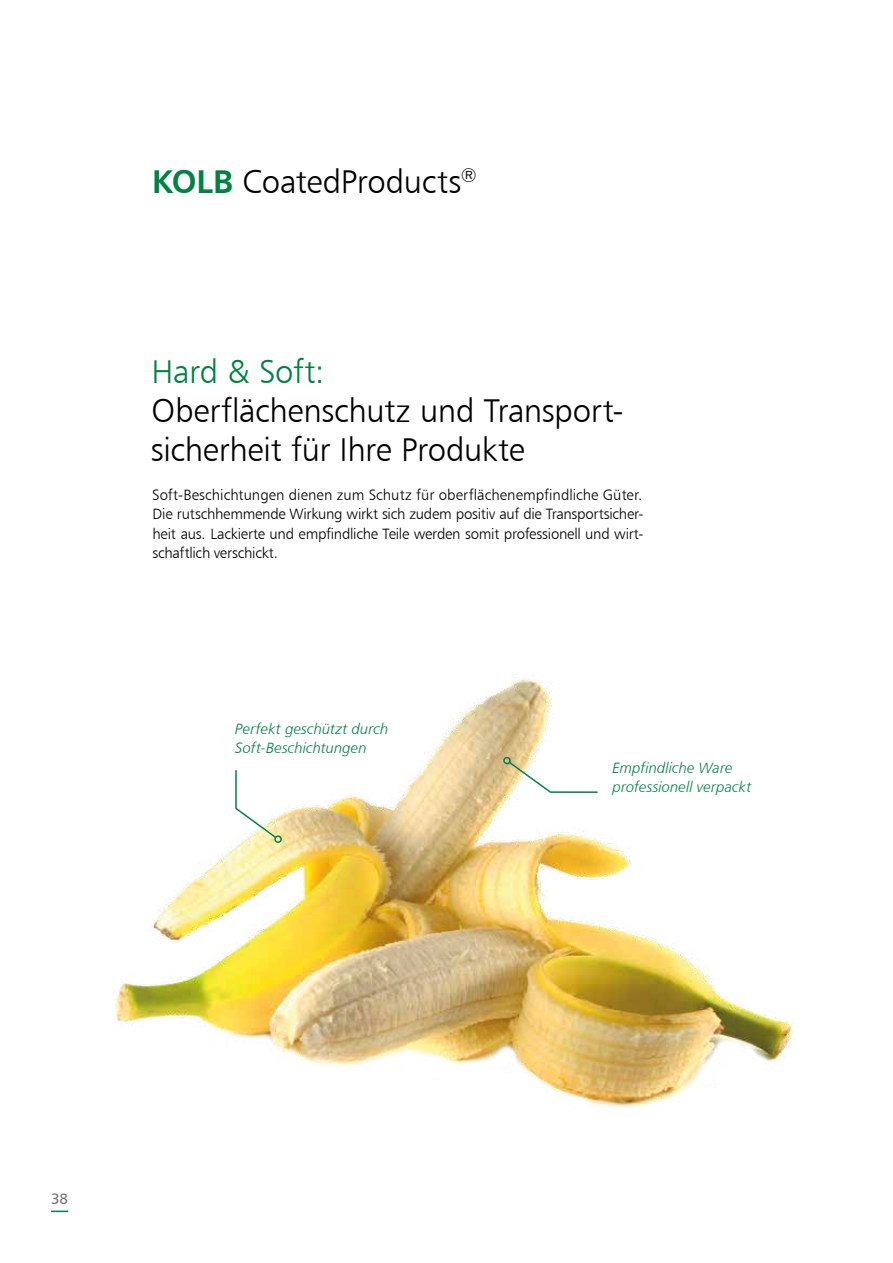
<style>
.page{position:relative;width:893px;height:1263px;background:#fff}
.page>*{position:absolute;margin:0;border:0;box-sizing:border-box;transform-origin:0 0}
.t1{font:33px/39px "Humanist 777 BT Light B";letter-spacing:-.01em;color:#000}
.t2{font:33px "Humanist 777 BT Light B";letter-spacing:-.01em;color:#008244}
.t3{font:15px/19.5px "Humanist 777 BT Light B";letter-spacing:-.02em;color:#000;text-align:justify}
.t4{font:15px/19.5px "Humanist 777 BT Light Italic B";color:#008244}
.t5{font:15px "Humanist 777 BT Roman B";color:#706f6f}
.s1{font-family:"Humanist 777 BT Bold B";color:#008244}
</style>
<div class="page">
<img style="left:115px;top:678px;width:678px;height:429px">
<svg style="left:234px;top:769px;width:44px;height:70px"></svg>
<div style="left:274px;top:835px;width:8px;height:8px;border:2px solid #008244;border-radius:50%"></div>
<svg style="left:507px;top:760px;width:92px;height:34px"></svg>
<div style="left:503px;top:757px;width:8px;height:7px;border:2px solid #008244;border-radius:50%"></div>
<svg style="left:51px;top:1210px;width:17px;height:2px"></svg>
<h1 class="t1" style="left:152px;top:162px;width:326px"><span class="s1">KOLB</span> CoatedProducts<sup>®</sup></h1>
<h1 class="t2" style="left:152px;top:351px;width:174px">Hard &amp; Soft:</h1>
<h1 class="t1" style="left:151px;top:390px;width:474px">Oberflächenschutz und Transport&shy;sicherheit für Ihre Produkte</h1>
<p class="t3" style="left:152px;top:484px;width:493px">Soft-Beschichtungen dienen zum Schutz für oberflächenempfindliche Güter.<br>Die rutschhemmende Wirkung wirkt sich zudem positiv auf die Transportsicher&shy;heit aus. Lackierte und empfindliche Teile werden somit professionell und wirt&shy;schaftlich verschickt.</p>
<p class="t4" style="left:235px;top:718px;width:155px">Perfekt geschützt durch<br>Soft-Beschichtungen</p>
<p class="t4" style="left:612px;top:757px;width:141px">Empfindliche Ware professionell verpackt</p>
<p class="t5" style="left:51px;top:1189px;width:19px">38</p>
</div>
